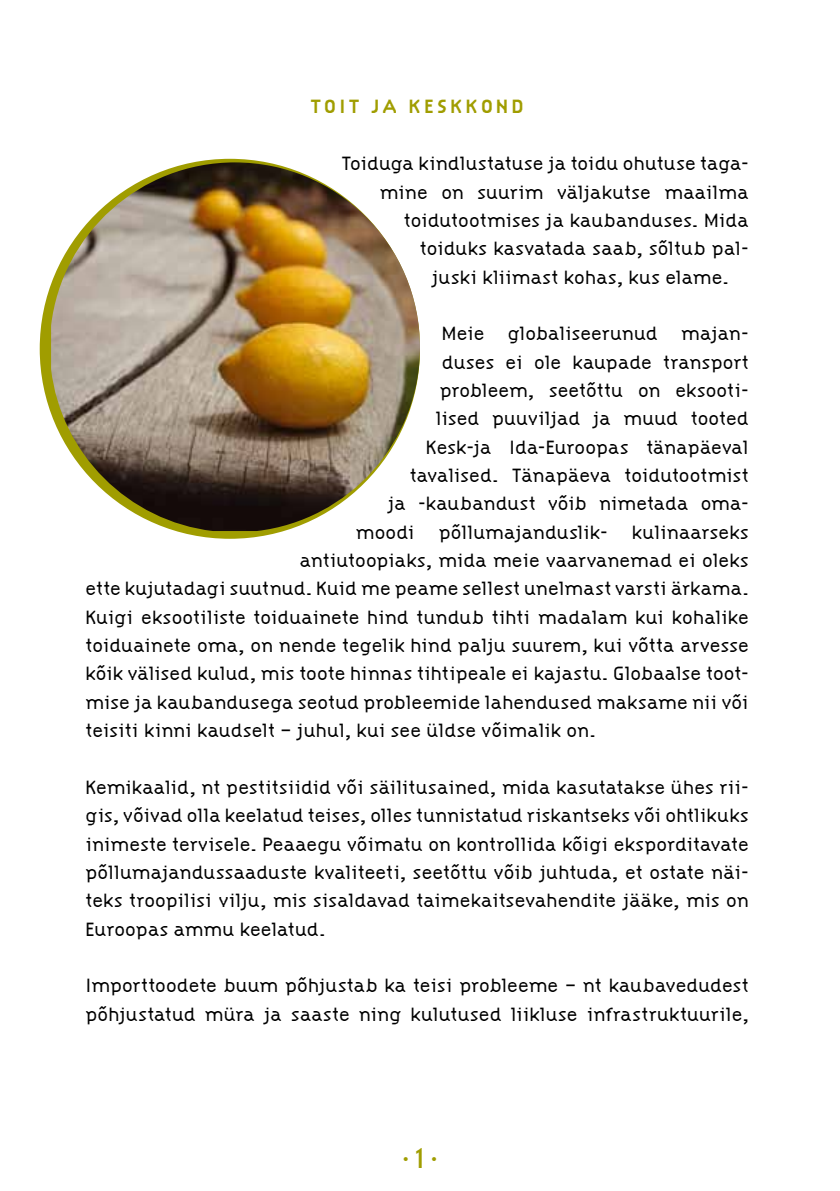
<style>
.page{position:relative;width:840px;height:1191px;background:#fff}
.page>*{position:absolute;margin:0;border:0;box-sizing:border-box;transform-origin:0 0}
.t1{font:700 condensed 28px "DIN Neuzeit Grotesk";color:#a09d00}
.t2{font:300 20px/28.4px "Citizen";letter-spacing:-.035em;color:#000;text-align:justify}
.t3{font:700 20px "Citizen";color:#a09d00}
</style>
<div class="page">
<img style="left:51px;top:162px;width:369px;height:369px">
<p class="t3" style="left:310px;top:95px;width:26px">TOIT</p>
<p class="t3" style="left:371px;top:95px;width:52px">JA KESKKOND</p>
<p class="t2" style="left:341px;top:149px;width:409px">Toiduga kindlustatuse ja toidu ohutuse taga-</p>
<p class="t2" style="left:379px;top:178px;width:371px">mine on suurim väljakutse maailma</p>
<p class="t2" style="left:403px;top:206px;width:347px">toidutootmises ja kaubanduses. Mida</p>
<p class="t2" style="left:419px;top:234px;width:331px">toiduks kasvatada saab, sõltub pal-</p>
<p class="t2" style="left:431px;top:263px;width:299px">juski kliimast kohas, kus elame.</p>
<p class="t2" style="left:441px;top:319px;width:309px">Meie globaliseerunud majan-</p>
<p class="t2" style="left:441px;top:348px;width:309px">duses ei ole kaupade transport</p>
<p class="t2" style="left:439px;top:376px;width:311px">probleem, seetõttu on eksooti-</p>
<p class="t2" style="left:435px;top:404px;width:315px">lised puuviljad ja muud tooted</p>
<p class="t2" style="left:425px;top:433px;width:325px">Kesk-ja Ida-Euroopas tänapäeval</p>
<p class="t2" style="left:409px;top:461px;width:341px">tavalised. Tänapäeva toidutootmist</p>
<p class="t2" style="left:387px;top:489px;width:363px">ja -kaubandust võib nimetada oma-</p>
<p class="t2" style="left:355px;top:518px;width:395px">moodi põllumajanduslik- kulinaarseks</p>
<p class="t2" style="left:299px;top:546px;width:451px">antiutoopiaks, mida meie vaarvanemad ei oleks</p>
<p class="t2" style="left:85px;top:574px;width:665px">ette kujutadagi suutnud. Kuid me peame sellest unelmast varsti ärkama.</p>
<p class="t2" style="left:85px;top:603px;width:665px">Kuigi eksootiliste toiduainete hind tundub tihti madalam kui kohalike</p>
<p class="t2" style="left:85px;top:631px;width:665px">toiduainete oma, on nende tegelik hind palju suurem, kui võtta arvesse</p>
<p class="t2" style="left:85px;top:659px;width:665px">kõik välised kulud, mis toote hinnas tihtipeale ei kajastu. Globaalse toot-</p>
<p class="t2" style="left:85px;top:688px;width:665px">mise ja kaubandusega seotud probleemide lahendused maksame nii või</p>
<p class="t2" style="left:85px;top:716px;width:512px">teisiti kinni kaudselt – juhul, kui see üldse võimalik on.</p>
<p class="t2" style="left:85px;top:773px;width:665px">Kemikaalid, nt pestitsiidid või säilitusained, mida kasutatakse ühes rii&shy;gis, võivad olla keelatud teises, olles tunnistatud riskantseks või ohtlikuks inimeste tervisele. Peaaegu võimatu on kontrollida kõigi eksporditavate põllumajandussaaduste kvaliteeti, seetõttu võib juhtuda, et ostate näi&shy;teks troopilisi vilju, mis sisaldavad taimekaitsevahendite jääke, mis on Euroopas ammu keelatud.</p>
<p class="t2" style="left:85px;top:971px;width:665px">Importtoodete buum põhjustab ka teisi probleeme – nt kaubavedudest põhjustatud müra ja saaste ning kulutused liikluse infrastruktuurile,</p>
<h1 class="t1" style="left:402px;top:1142px;width:37px">· 1 ·</h1>
</div>
